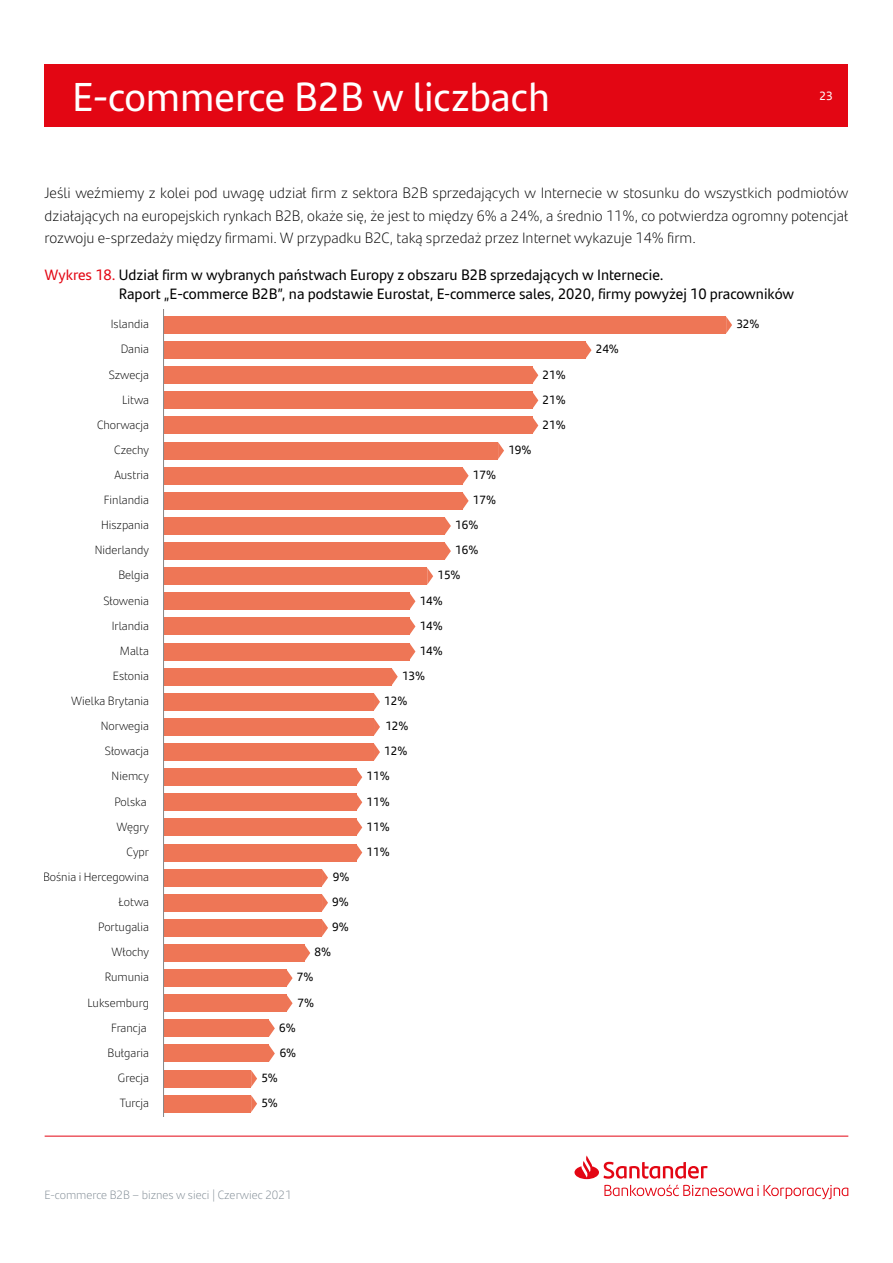
<style>
.page{position:relative;width:893px;height:1263px;background:#fff}
.page>*{position:absolute;margin:0;border:0;box-sizing:border-box;transform-origin:0 0}
.t1{font:40.5px "Santander Text";color:#fff}
.t2{font:300 15px/22.5px "Santander Text";color:#000;text-align:justify}
.t3{font:15px/19.5px "Santander Text";color:#000}
.t4{font:300 12px/25px "Santander Text";color:#000;text-align:right}
.t5{font:12px/25px "Santander Text";color:#000}
.t6{font:300 12px "Santander Text";color:#808b94}
.t7{font:12px "Santander Text";color:#fff}
.s1{color:#e30613}
</style>
<div class="page">
<div style="left:45px;top:64px;width:803px;height:62px;background:#e30613"></div>
<svg style="left:604px;top:1185px;width:244px;height:14px"></svg>
<svg style="left:574px;top:1155px;width:133px;height:24px"></svg>
<hr style="left:45px;top:1136px;width:803px;height:1px;background:#e30613">
<div style="left:164px;top:316px;width:562px;height:17px;background:#ee7656"></div>
<svg style="left:726px;top:316px;width:6px;height:17px"></svg>
<div style="left:164px;top:342px;width:421px;height:17px;background:#ee7656"></div>
<svg style="left:585px;top:342px;width:6px;height:17px"></svg>
<div style="left:164px;top:367px;width:368px;height:17px;background:#ee7656"></div>
<svg style="left:532px;top:367px;width:6px;height:17px"></svg>
<div style="left:164px;top:392px;width:368px;height:17px;background:#ee7656"></div>
<svg style="left:532px;top:392px;width:6px;height:17px"></svg>
<div style="left:164px;top:417px;width:368px;height:17px;background:#ee7656"></div>
<svg style="left:532px;top:417px;width:6px;height:17px"></svg>
<div style="left:164px;top:442px;width:334px;height:17px;background:#ee7656"></div>
<svg style="left:498px;top:442px;width:6px;height:17px"></svg>
<div style="left:164px;top:467px;width:299px;height:17px;background:#ee7656"></div>
<svg style="left:463px;top:468px;width:6px;height:16px"></svg>
<div style="left:164px;top:492px;width:299px;height:17px;background:#ee7656"></div>
<svg style="left:463px;top:493px;width:6px;height:16px"></svg>
<div style="left:164px;top:517px;width:281px;height:17px;background:#ee7656"></div>
<svg style="left:445px;top:517px;width:6px;height:17px"></svg>
<div style="left:164px;top:543px;width:281px;height:17px;background:#ee7656"></div>
<svg style="left:445px;top:543px;width:6px;height:17px"></svg>
<div style="left:164px;top:568px;width:263px;height:17px;background:#ee7656"></div>
<svg style="left:427px;top:568px;width:6px;height:17px"></svg>
<div style="left:164px;top:593px;width:245px;height:17px;background:#ee7656"></div>
<svg style="left:409px;top:593px;width:6px;height:17px"></svg>
<div style="left:164px;top:618px;width:245px;height:17px;background:#ee7656"></div>
<svg style="left:409px;top:618px;width:6px;height:17px"></svg>
<div style="left:164px;top:643px;width:245px;height:17px;background:#ee7656"></div>
<svg style="left:409px;top:643px;width:6px;height:17px"></svg>
<div style="left:164px;top:668px;width:228px;height:17px;background:#ee7656"></div>
<svg style="left:392px;top:668px;width:6px;height:17px"></svg>
<div style="left:164px;top:693px;width:210px;height:17px;background:#ee7656"></div>
<svg style="left:374px;top:693px;width:6px;height:17px"></svg>
<div style="left:164px;top:718px;width:210px;height:17px;background:#ee7656"></div>
<svg style="left:374px;top:718px;width:6px;height:17px"></svg>
<div style="left:164px;top:743px;width:210px;height:17px;background:#ee7656"></div>
<svg style="left:374px;top:743px;width:6px;height:17px"></svg>
<div style="left:164px;top:769px;width:192px;height:17px;background:#ee7656"></div>
<svg style="left:356px;top:769px;width:6px;height:17px"></svg>
<div style="left:164px;top:794px;width:192px;height:17px;background:#ee7656"></div>
<svg style="left:356px;top:794px;width:6px;height:17px"></svg>
<div style="left:164px;top:819px;width:192px;height:17px;background:#ee7656"></div>
<svg style="left:356px;top:819px;width:6px;height:17px"></svg>
<div style="left:164px;top:844px;width:192px;height:17px;background:#ee7656"></div>
<svg style="left:356px;top:844px;width:6px;height:17px"></svg>
<div style="left:164px;top:869px;width:158px;height:17px;background:#ee7656"></div>
<svg style="left:322px;top:869px;width:6px;height:17px"></svg>
<div style="left:164px;top:894px;width:158px;height:17px;background:#ee7656"></div>
<svg style="left:322px;top:894px;width:6px;height:17px"></svg>
<div style="left:164px;top:919px;width:158px;height:17px;background:#ee7656"></div>
<svg style="left:322px;top:919px;width:6px;height:17px"></svg>
<div style="left:164px;top:944px;width:140px;height:17px;background:#ee7656"></div>
<svg style="left:304px;top:944px;width:6px;height:17px"></svg>
<div style="left:164px;top:969px;width:123px;height:18px;background:#ee7656"></div>
<svg style="left:287px;top:970px;width:6px;height:16px"></svg>
<div style="left:164px;top:995px;width:123px;height:17px;background:#ee7656"></div>
<svg style="left:287px;top:995px;width:6px;height:16px"></svg>
<div style="left:164px;top:1020px;width:105px;height:17px;background:#ee7656"></div>
<svg style="left:269px;top:1020px;width:6px;height:17px"></svg>
<div style="left:164px;top:1045px;width:105px;height:17px;background:#ee7656"></div>
<svg style="left:269px;top:1045px;width:6px;height:17px"></svg>
<div style="left:164px;top:1070px;width:87px;height:17px;background:#ee7656"></div>
<svg style="left:251px;top:1070px;width:6px;height:17px"></svg>
<div style="left:164px;top:1095px;width:87px;height:17px;background:#ee7656"></div>
<svg style="left:251px;top:1095px;width:6px;height:17px"></svg>
<hr style="left:163px;top:309px;width:1px;height:807px;background:#878787">
<h1 class="t1" style="left:72px;top:66px;width:479px">E-commerce B2B w liczbach</h1>
<p class="t7" style="left:819px;top:86px;width:15px">23</p>
<p class="t2" style="left:45px;top:181px;width:805px">Jeśli weźmiemy z kolei pod uwagę udział firm z sektora B2B sprzedających w Internecie w stosunku do wszystkich podmiotów działających na europejskich rynkach B2B, okaże się, że jest to między 6% a 24%, a średnio 11%, co potwierdza ogromny potencjał rozwoju e-sprzedaży między firmami. W przypadku B2C, taką sprzedaż przez Internet wykazuje 14% firm.</p>
<p class="t3" style="left:119px;top:264px;width:677px;text-indent:-74px"><span class="s1">Wykres 18.</span> Udział firm w wybranych państwach Europy z obszaru B2B sprzedających w Internecie.<br>Raport „E-commerce B2B”, na podstawie Eurostat, E-commerce sales, 2020, firmy powyżej 10 pracowników</p>
<p class="t4" style="left:43px;top:311px;width:107px">Islandia<br>Dania<br>Szwecja<br>Litwa<br>Chorwacja<br>Czechy<br>Austria<br>Finlandia<br>Hiszpania<br>Niderlandy<br>Belgia<br>Słowenia<br>Irlandia<br>Malta<br>Estonia<br>Wielka Brytania<br>Norwegia<br>Słowacja<br>Niemcy<br>Polska<br>Węgry<br>Cypr<br>Bośnia i Hercegowina<br>Łotwa<br>Portugalia<br>Włochy<br>Rumunia<br>Luksemburg<br>Francja<br>Bułgaria<br>Grecja<br>Turcja</p>
<p class="t5" style="left:736px;top:311px;width:25px">32%</p>
<p class="t5" style="left:596px;top:336px;width:25px">24%</p>
<p class="t5" style="left:543px;top:361px;width:25px">21%</p>
<p class="t5" style="left:543px;top:386px;width:25px">21%</p>
<p class="t5" style="left:543px;top:411px;width:25px">21%</p>
<p class="t5" style="left:508px;top:437px;width:25px">19%</p>
<p class="t5" style="left:473px;top:462px;width:25px">17%</p>
<p class="t5" style="left:473px;top:487px;width:25px">17%</p>
<p class="t5" style="left:455px;top:512px;width:25px">16%</p>
<p class="t5" style="left:455px;top:537px;width:25px">16%</p>
<p class="t5" style="left:437px;top:562px;width:25px">15%</p>
<p class="t5" style="left:420px;top:587px;width:25px">14%</p>
<p class="t5" style="left:420px;top:612px;width:25px">14%</p>
<p class="t5" style="left:420px;top:637px;width:25px">14%</p>
<p class="t5" style="left:402px;top:663px;width:25px">13%</p>
<p class="t5" style="left:384px;top:688px;width:25px">12%</p>
<p class="t5" style="left:385px;top:713px;width:25px">12%</p>
<p class="t5" style="left:384px;top:738px;width:25px">12%</p>
<p class="t5" style="left:367px;top:763px;width:25px">11%</p>
<p class="t5" style="left:367px;top:788px;width:25px">11%<br>11%</p>
<p class="t5" style="left:367px;top:838px;width:25px">11%</p>
<p class="t5" style="left:333px;top:863px;width:18px">9%</p>
<p class="t5" style="left:332px;top:889px;width:18px">9%</p>
<p class="t5" style="left:332px;top:914px;width:18px">9%</p>
<p class="t5" style="left:315px;top:939px;width:18px">8%</p>
<p class="t5" style="left:297px;top:964px;width:18px">7%</p>
<p class="t5" style="left:297px;top:989px;width:18px">7%</p>
<p class="t5" style="left:279px;top:1014px;width:18px">6%</p>
<p class="t5" style="left:280px;top:1039px;width:18px">6%</p>
<p class="t5" style="left:261px;top:1064px;width:18px">5%</p>
<p class="t5" style="left:261px;top:1090px;width:18px">5%</p>
<p class="t6" style="left:45px;top:1186px;width:249px">E-commerce B2B – biznes w sieci | Czerwiec 2021</p>
</div>
